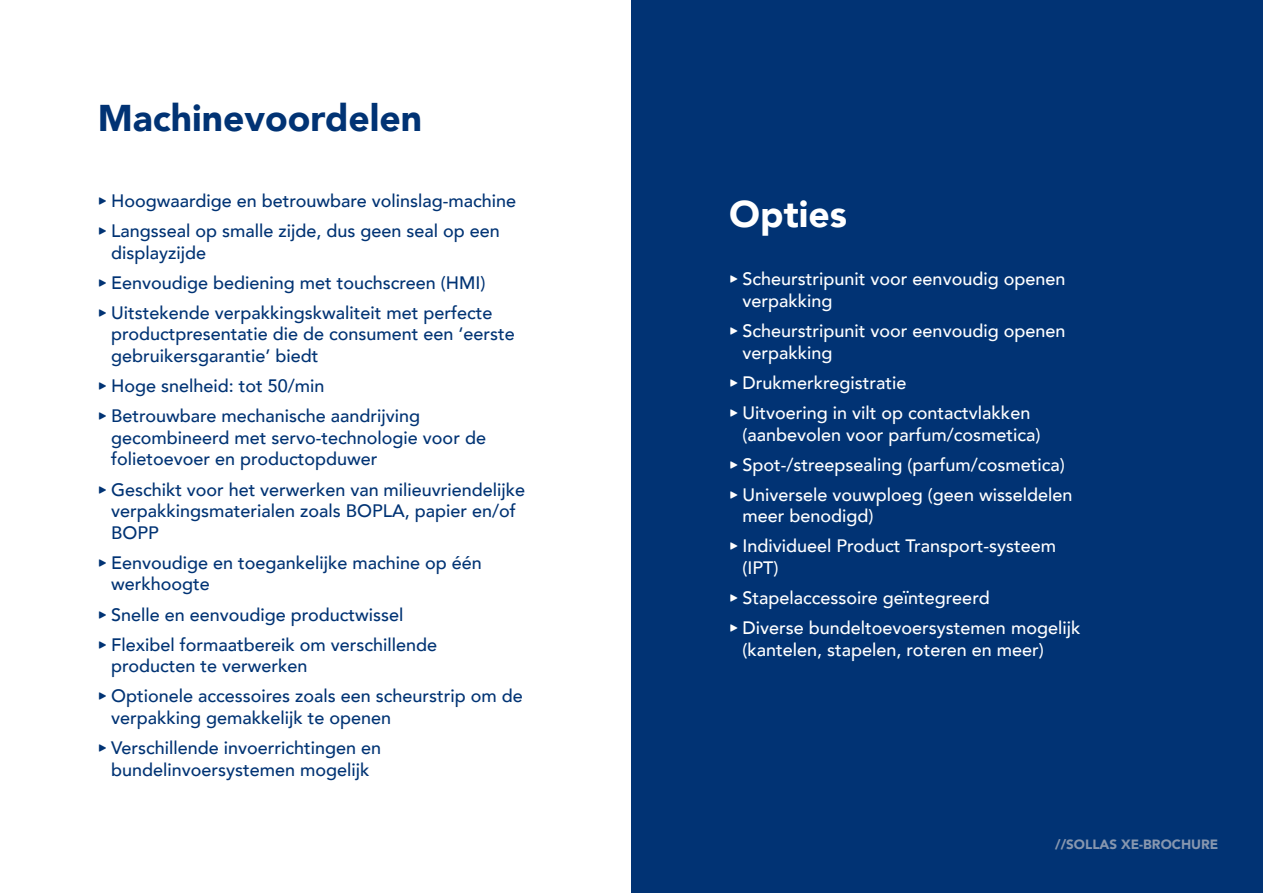
<style>
.page{position:relative;width:1263px;height:893px;background:#fff}
.page>*{position:absolute;margin:0;border:0;box-sizing:border-box;transform-origin:0 0}
.t1{font:900 37.2px "Avenir";color:#013374}
.t2{font:900 37.2px "Avenir";color:#fff}
.t3{font:500 18px/30.2px "Avenir";color:#013374}
.t4{font:500 18px/30.2px "Avenir";color:#fff}
.t5{font:900 13.35px "Avenir";color:#8797af}
.s1{font-family:"Clone Rounded";font-weight:400}
</style>
<div class="page">
<div style="left:631px;top:0;width:632px;height:893px;background:#013374"></div>
<h1 class="t1" style="left:98px;top:86px;width:326px">Machinevoordelen</h1>
<p class="t3" style="left:98px;top:185px;width:420px"><span class="s1">‣</span> Hoogwaardige en betrouwbare volinslag-machine <span class="s1">‣</span> Langsseal op smalle zijde, dus geen seal op een</p>
<p class="t3" style="left:98px;top:236px;width:396px;text-indent:13px">displayzijde<br><span class="s1">‣</span> Eenvoudige bediening met touchscreen (HMI) <span class="s1">‣</span> Uitstekende verpakkingskwaliteit met perfecte</p>
<p class="t3" style="left:111px;top:322px;width:405px;line-height:21.6px">productpresentatie die de consument een ‘eerste gebruikersgarantie’ biedt</p>
<p class="t3" style="left:98px;top:370px;width:324px"><span class="s1">‣</span> Hoge snelheid: tot 50/min<br><span class="s1">‣</span> Betrouwbare mechanische aandrijving</p>
<p class="t3" style="left:111px;top:426px;width:376px;line-height:21.6px">gecombineerd met servo-technologie voor de folietoevoer en productopduwer</p>
<p class="t3" style="left:111px;top:478px;width:416px;line-height:21.6px;text-indent:-13px"><span class="s1">‣</span> Geschikt voor het verwerken van milieuvriendelijke verpakkingsmaterialen zoals BOPLA, papier en/of<br>BOPP</p>
<p class="t3" style="left:111px;top:551px;width:372px;line-height:21.6px;text-indent:-13px"><span class="s1">‣</span> Eenvoudige en toegankelijke machine op één werkhoogte</p>
<p class="t3" style="left:98px;top:598px;width:341px"><span class="s1">‣</span> Snelle en eenvoudige productwissel<br><span class="s1">‣</span> Flexibel formaatbereik om verschillende</p>
<p class="t3" style="left:98px;top:650px;width:427px;text-indent:13px">producten te verwerken<br><span class="s1">‣</span> Optionele accessoires zoals een scheurstrip om de</p>
<p class="t3" style="left:98px;top:702px;width:295px;text-indent:13px">verpakking gemakkelijk te openen <span class="s1">‣</span> Verschillende invoerrichtingen en</p>
<p class="t3" style="left:111px;top:753px;width:260px">bundelinvoersystemen mogelijk</p>
<h1 class="t2" style="left:729px;top:182px;width:119px">Opties</h1>
<p class="t4" style="left:742px;top:267px;width:324px;line-height:21.6px;text-indent:-13px"><span class="s1">‣</span> Scheurstripunit voor eenvoudig openen verpakking</p>
<p class="t4" style="left:742px;top:319px;width:324px;line-height:21.6px;text-indent:-13px"><span class="s1">‣</span> Scheurstripunit voor eenvoudig openen verpakking</p>
<p class="t4" style="left:729px;top:367px;width:303px"><span class="s1">‣</span> Drukmerkregistratie<br><span class="s1">‣</span> Uitvoering in vilt op contactvlakken</p>
<p class="t4" style="left:729px;top:418px;width:345px;text-indent:13px">(aanbevolen voor parfum/cosmetica)<br><span class="s1">‣</span> Spot-/streepsealing (parfum/cosmetica) <span class="s1">‣</span> Universele vouwploeg (geen wisseldelen</p>
<p class="t4" style="left:729px;top:500px;width:328px;text-indent:13px">meer benodigd)<br><span class="s1">‣</span> Individueel Product Transport-systeem</p>
<p class="t4" style="left:729px;top:552px;width:353px;text-indent:13px">(IPT)<br><span class="s1">‣</span> Stapelaccessoire geïntegreerd<br><span class="s1">‣</span> Diverse bundeltoevoersystemen mogelijk</p>
<p class="t4" style="left:742px;top:634px;width:303px">(kantelen, stapelen, roteren en meer)</p>
<p class="t5" style="left:1055px;top:832px;width:165px">//SOLLAS XE-BROCHURE</p>
</div>
